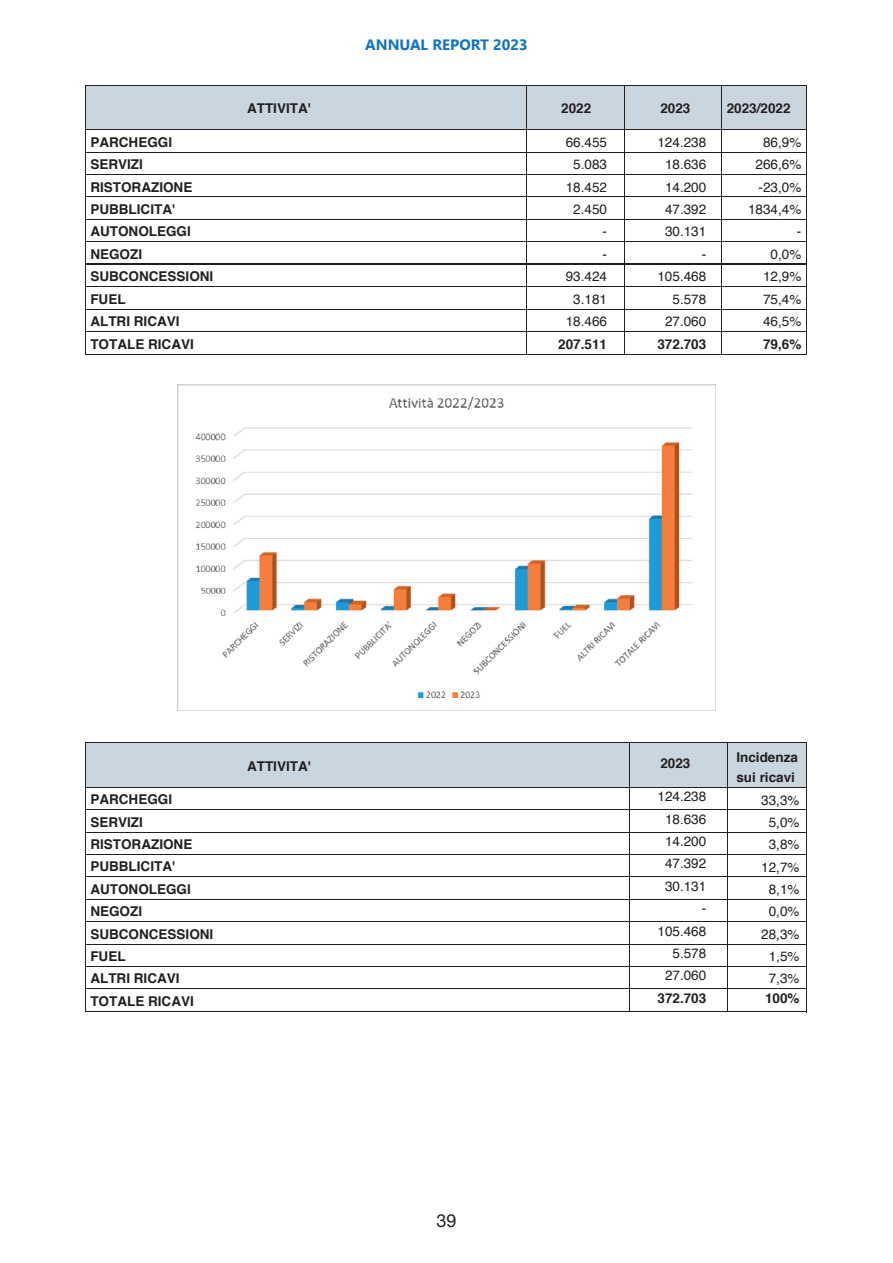
<style>
.page{position:relative;width:893px;height:1263px;background:#fff}
.page>*{position:absolute;margin:0;border:0;box-sizing:border-box;transform-origin:0 0}
.t1{font:18px "Helvetica Neue LT Std";color:#231f20}
.t2{font:700 15px "Nirmala UI";color:#1074bc}
.t3{font:700 13.5px/22.4px "Helvetica";color:#231f20}
.t4{font:13.5px/22.4px "Helvetica";color:#231f20;text-align:right}
</style>
<div class="page">
<div style="left:86px;top:86px;width:719px;height:44px;background:#c9d5df"></div>
<hr style="left:86px;top:85px;width:440px;height:1px;background:#231f20">
<hr style="left:527px;top:85px;width:97px;height:1px;background:#231f20">
<hr style="left:624px;top:85px;width:97px;height:1px;background:#231f20">
<hr style="left:722px;top:85px;width:84px;height:1px;background:#231f20">
<hr style="left:85px;top:86px;width:1px;height:44px;background:#231f20">
<hr style="left:526px;top:86px;width:1px;height:44px;background:#231f20">
<hr style="left:624px;top:86px;width:1px;height:44px;background:#231f20">
<hr style="left:721px;top:86px;width:1px;height:44px;background:#231f20">
<hr style="left:806px;top:86px;width:1px;height:44px;background:#231f20">
<hr style="left:86px;top:130px;width:440px;height:1px;background:#231f20">
<hr style="left:527px;top:130px;width:97px;height:1px;background:#231f20">
<hr style="left:624px;top:130px;width:97px;height:1px;background:#231f20">
<hr style="left:722px;top:130px;width:84px;height:1px;background:#231f20">
<hr style="left:86px;top:152px;width:440px;height:1px;background:#231f20">
<hr style="left:527px;top:152px;width:97px;height:1px;background:#231f20">
<hr style="left:624px;top:152px;width:97px;height:1px;background:#231f20">
<hr style="left:722px;top:152px;width:84px;height:1px;background:#231f20">
<hr style="left:86px;top:174px;width:440px;height:1px;background:#231f20">
<hr style="left:527px;top:174px;width:97px;height:1px;background:#231f20">
<hr style="left:624px;top:174px;width:97px;height:1px;background:#231f20">
<hr style="left:722px;top:174px;width:84px;height:1px;background:#231f20">
<hr style="left:86px;top:197px;width:440px;height:1px;background:#231f20">
<hr style="left:527px;top:197px;width:97px;height:1px;background:#231f20">
<hr style="left:624px;top:197px;width:97px;height:1px;background:#231f20">
<hr style="left:722px;top:197px;width:84px;height:1px;background:#231f20">
<hr style="left:86px;top:219px;width:440px;height:1px;background:#231f20">
<hr style="left:527px;top:219px;width:97px;height:1px;background:#231f20">
<hr style="left:624px;top:219px;width:97px;height:1px;background:#231f20">
<hr style="left:722px;top:219px;width:84px;height:1px;background:#231f20">
<hr style="left:86px;top:241px;width:440px;height:1px;background:#231f20">
<hr style="left:527px;top:241px;width:97px;height:1px;background:#231f20">
<hr style="left:624px;top:241px;width:97px;height:1px;background:#231f20">
<hr style="left:722px;top:241px;width:84px;height:1px;background:#231f20">
<hr style="left:86px;top:264px;width:440px;height:1px;background:#231f20">
<hr style="left:527px;top:264px;width:97px;height:1px;background:#231f20">
<hr style="left:624px;top:264px;width:97px;height:1px;background:#231f20">
<hr style="left:722px;top:264px;width:84px;height:1px;background:#231f20">
<hr style="left:86px;top:286px;width:440px;height:1px;background:#231f20">
<hr style="left:527px;top:286px;width:97px;height:1px;background:#231f20">
<hr style="left:624px;top:286px;width:97px;height:1px;background:#231f20">
<hr style="left:722px;top:286px;width:84px;height:1px;background:#231f20">
<hr style="left:86px;top:309px;width:440px;height:1px;background:#231f20">
<hr style="left:527px;top:309px;width:97px;height:1px;background:#231f20">
<hr style="left:624px;top:309px;width:97px;height:1px;background:#231f20">
<hr style="left:722px;top:309px;width:84px;height:1px;background:#231f20">
<hr style="left:86px;top:331px;width:440px;height:1px;background:#231f20">
<hr style="left:527px;top:331px;width:97px;height:1px;background:#231f20">
<hr style="left:624px;top:331px;width:97px;height:1px;background:#231f20">
<hr style="left:722px;top:331px;width:84px;height:1px;background:#231f20">
<svg style="left:85px;top:130px;width:1px;height:225px"></svg>
<hr style="left:86px;top:354px;width:440px;height:1px;background:#231f20">
<div style="left:86px;top:742px;width:721px;height:45px;background:#c9d5df"></div>
<hr style="left:86px;top:787px;width:721px;height:1px;background:#231f20">
<hr style="left:86px;top:809px;width:721px;height:1px;background:#231f20">
<hr style="left:86px;top:832px;width:721px;height:1px;background:#231f20">
<hr style="left:86px;top:854px;width:721px;height:1px;background:#231f20">
<hr style="left:86px;top:876px;width:721px;height:1px;background:#231f20">
<hr style="left:86px;top:899px;width:721px;height:1px;background:#231f20">
<hr style="left:86px;top:921px;width:721px;height:1px;background:#231f20">
<hr style="left:86px;top:944px;width:721px;height:1px;background:#231f20">
<hr style="left:86px;top:966px;width:721px;height:1px;background:#231f20">
<hr style="left:86px;top:988px;width:721px;height:1px;background:#231f20">
<hr style="left:86px;top:1011px;width:721px;height:1px;background:#231f20">
<svg style="left:526px;top:130px;width:1px;height:225px"></svg>
<hr style="left:527px;top:354px;width:97px;height:1px;background:#231f20">
<svg style="left:624px;top:131px;width:1px;height:223px"></svg>
<hr style="left:624px;top:354px;width:97px;height:1px;background:#231f20">
<svg style="left:721px;top:130px;width:1px;height:225px"></svg>
<hr style="left:722px;top:354px;width:84px;height:1px;background:#231f20">
<svg style="left:806px;top:130px;width:1px;height:225px"></svg>
<img style="left:178px;top:384px;width:537px;height:327px">
<hr style="left:86px;top:742px;width:543px;height:1px;background:#231f20">
<hr style="left:630px;top:742px;width:97px;height:1px;background:#231f20">
<hr style="left:727px;top:742px;width:79px;height:1px;background:#231f20">
<hr style="left:85px;top:743px;width:1px;height:44px;background:#231f20">
<hr style="left:629px;top:743px;width:1px;height:268px;background:#231f20">
<hr style="left:727px;top:743px;width:1px;height:268px;background:#231f20">
<hr style="left:806px;top:743px;width:1px;height:44px;background:#231f20">
<svg style="left:85px;top:787px;width:1px;height:225px"></svg>
<svg style="left:806px;top:788px;width:1px;height:178px"></svg>
<hr style="left:806px;top:966px;width:1px;height:46px;background:#231f20">
<p class="t2" style="left:365px;top:33px;width:164px">ANNUAL REPORT 2023</p>
<p class="t3" style="left:247px;top:98px;width:65px">ATTIVITA'</p>
<p class="t3" style="left:660px;top:98px;width:32px">2023</p>
<p class="t3" style="left:727px;top:98px;width:65px">2023/2022</p>
<p class="t3" style="left:561px;top:98px;width:32px">2022</p>
<p class="t4" style="left:566px;top:131px;width:43px">66.455<br>5.083<br>18.452<br>2.450 -<br>-</p>
<p class="t3" style="left:90px;top:131px;width:83px">PARCHEGGI</p>
<p class="t4" style="left:657px;top:131px;width:50px">124.238</p>
<p class="t4" style="left:763px;top:131px;width:40px">86,9%</p>
<p class="t3" style="left:90px;top:153px;width:54px">SERVIZI</p>
<p class="t4" style="left:665px;top:154px;width:43px">18.636</p>
<p class="t4" style="left:755px;top:154px;width:47px">266,6%</p>
<p class="t3" style="left:90px;top:176px;width:104px">RISTORAZIONE</p>
<p class="t4" style="left:665px;top:176px;width:43px">14.200</p>
<p class="t4" style="left:759px;top:176px;width:44px">-23,0%</p>
<p class="t3" style="left:90px;top:198px;width:86px">PUBBLICITA'</p>
<p class="t4" style="left:665px;top:198px;width:43px">47.392</p>
<p class="t4" style="left:748px;top:198px;width:55px">1834,4%</p>
<p class="t3" style="left:90px;top:220px;width:102px">AUTONOLEGGI</p>
<p class="t4" style="left:665px;top:221px;width:43px">30.131</p>
<p class="t4" style="left:797px;top:221px;width:6px">-</p>
<p class="t3" style="left:90px;top:243px;width:53px">NEGOZI</p>
<p class="t4" style="left:702px;top:243px;width:6px">-</p>
<p class="t4" style="left:771px;top:243px;width:32px">0,0%</p>
<p class="t3" style="left:90px;top:265px;width:125px">SUBCONCESSIONI</p>
<p class="t4" style="left:657px;top:266px;width:50px">105.468</p>
<p class="t4" style="left:763px;top:266px;width:40px">12,9%</p>
<p class="t3" style="left:90px;top:288px;width:37px">FUEL</p>
<p class="t4" style="left:672px;top:288px;width:35px">5.578</p>
<p class="t4" style="left:763px;top:288px;width:40px">75,4%</p>
<p class="t3" style="left:90px;top:310px;width:91px">ALTRI RICAVI</p>
<p class="t4" style="left:665px;top:310px;width:43px">27.060</p>
<p class="t4" style="left:763px;top:310px;width:40px">46,5%</p>
<p class="t3" style="left:90px;top:333px;width:105px">TOTALE RICAVI</p>
<p class="t3" style="left:657px;top:333px;width:50px">372.703</p>
<p class="t4" style="left:566px;top:266px;width:43px;text-align:center">93.424<br>3.181<br>18.466</p>
<p class="t3" style="left:558px;top:333px;width:50px">207.511</p>
<p class="t3" style="left:763px;top:333px;width:40px">79,6%</p>
<p class="t3" style="left:90px;top:789px;width:125px">PARCHEGGI<br>SERVIZI<br>RISTORAZIONE<br>PUBBLICITA'<br>AUTONOLEGGI<br>NEGOZI<br>SUBCONCESSIONI<br>FUEL<br>ALTRI RICAVI<br>TOTALE RICAVI</p>
<p class="t3" style="left:247px;top:755px;width:65px">ATTIVITA'</p>
<h1 class="t1" style="left:436px;top:1210px;width:22px">39</h1>
<p class="t3" style="left:660px;top:752px;width:32px">2023</p>
<p class="t4" style="left:657px;top:786px;width:50px">124.238<br>18.636<br>14.200<br>47.392<br>30.131 -<br>105.468<br>5.578<br>27.060</p>
<p class="t3" style="left:657px;top:987px;width:50px">372.703</p>
<p class="t3" style="left:736px;top:748px;width:63px;line-height:20.1px">Incidenza sui ricavi</p>
<p class="t4" style="left:761px;top:789px;width:40px;text-align:center">33,3%<br>5,0%<br>3,8%<br>12,7%<br>8,1%<br>0,0%<br>28,3%<br>1,5%<br>7,3%</p>
<p class="t3" style="left:765px;top:987px;width:36px">100%</p>
</div>
